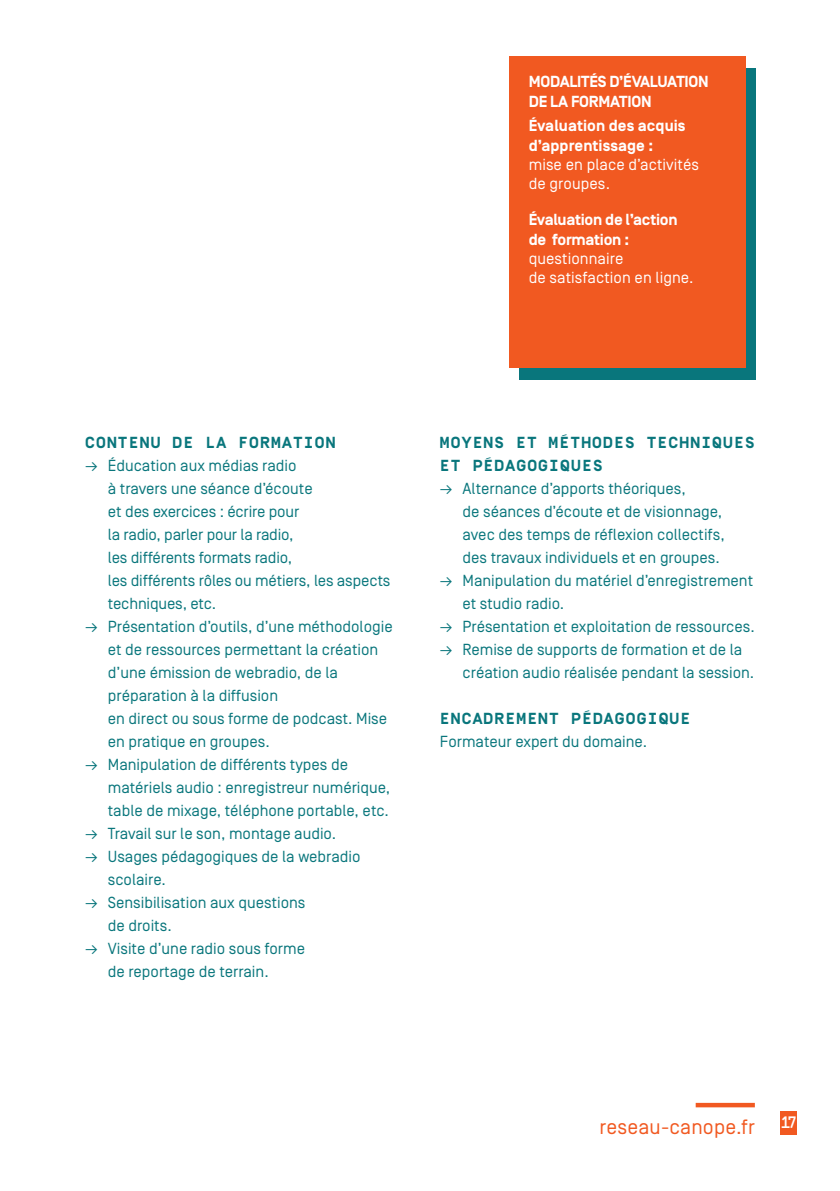
<style>
.page{position:relative;width:840px;height:1191px;background:#fff}
.page>*{position:absolute;margin:0;border:0;box-sizing:border-box;transform-origin:0 0}
.t1{font:20.8px "Simplon BP Regular";letter-spacing:.01em;color:#f15921}
.t2{font:500 16.6px "Simplon BP Mono";color:#fff}
.texte_courant{font:16px/23px "Simplon BP Regular";color:#09767c}
.t3{font:700 16px/23px "Simplon BP Mono";letter-spacing:.075em;color:#09767c}
.t4{font:16px/19.2px "Simplon BP Regular";letter-spacing:.005em;color:#fff}
.t5{font:700 16px/19.2px "Simplon BP";letter-spacing:-.015em;color:#fff}
.t6{font:700 16px/19.2px "Simplon BP";letter-spacing:.005em;color:#fff}
</style>
<div class="page">
<div style="left:780px;top:1111px;width:16px;height:23px;background:#f15921"></div>
<div style="left:695px;top:1102px;width:59px;height:5px;background:#f15921"></div>
<div style="left:519px;top:68px;width:236px;height:311px;background:#09767c"></div>
<div style="left:509px;top:56px;width:236px;height:311px;background:#f15921"></div>
<p class="t5" style="left:528px;top:73px;width:181px">MODALITÉS D’ÉVALUATION<br>DE LA FORMATION</p>
<p class="t6" style="left:528px;top:117px;width:158px">Évaluation des acquis d’apprentissage :</p>
<p class="t4" style="left:528px;top:155px;width:172px">mise en place d’activités de groupes.</p>
<p class="t5" style="left:528px;top:211px;width:150px">Évaluation de l’action de formation :</p>
<p class="t4" style="left:528px;top:248px;width:166px">questionnaire<br>de satisfaction en ligne.</p>
<p class="t3" style="left:85px;top:430px;width:252px">CONTENU DE LA FORMATION</p>
<p class="texte_courant" style="left:108px;top:454px;width:284px;text-indent:-23px">→ Éducation aux médias radio<br>à travers une séance d’écoute<br>et des exercices : écrire pour<br>la radio, parler pour la radio,<br>les différents formats radio,<br>les différents rôles ou métiers, les aspects techniques, etc.</p>
<p class="texte_courant" style="left:108px;top:615px;width:286px;text-indent:-23px">→ Présentation d’outils, d’une méthodologie et de ressources permettant la création d’une émission de webradio, de la préparation à la diffusion<br>en direct ou sous forme de podcast. Mise en pratique en groupes.</p>
<p class="texte_courant" style="left:108px;top:753px;width:284px;text-indent:-23px">→ Manipulation de différents types de matériels audio : enregistreur numérique, table de mixage, téléphone portable, etc.</p>
<p class="texte_courant" style="left:85px;top:822px;width:252px">→ Travail sur le son, montage audio.</p>
<p class="texte_courant" style="left:108px;top:845px;width:254px;text-indent:-23px">→ Usages pédagogiques de la webradio scolaire.</p>
<p class="texte_courant" style="left:108px;top:891px;width:199px;text-indent:-23px">→ Sensibilisation aux questions de droits.</p>
<p class="texte_courant" style="left:108px;top:937px;width:199px;text-indent:-23px">→ Visite d’une radio sous forme de reportage de terrain.</p>
<p class="t3" style="left:439px;top:430px;width:316px">MOYENS ET MÉTHODES TECHNIQUES<br>ET PÉDAGOGIQUES</p>
<p class="texte_courant" style="left:462px;top:477px;width:263px;text-indent:-23px">→ Alternance d’apports théoriques,<br>de séances d’écoute et de visionnage, avec des temps de réflexion collectifs, des travaux individuels et en groupes.</p>
<p class="texte_courant" style="left:462px;top:569px;width:292px;text-indent:-23px">→ Manipulation du matériel d’enregistrement et studio radio.</p>
<p class="texte_courant" style="left:439px;top:615px;width:316px">→ Présentation et exploitation de ressources.</p>
<p class="texte_courant" style="left:462px;top:638px;width:293px;text-indent:-23px">→ Remise de supports de formation et de la création audio réalisée pendant la session.</p>
<p class="t3" style="left:439px;top:706px;width:252px">ENCADREMENT PÉDAGOGIQUE</p>
<p class="texte_courant" style="left:439px;top:730px;width:209px">Formateur expert du domaine.</p>
<h1 class="t1" style="left:599px;top:1115px;width:157px">reseau-canope.fr</h1>
<p class="t2" style="left:780px;top:1111px;width:18px">17</p>
</div>
